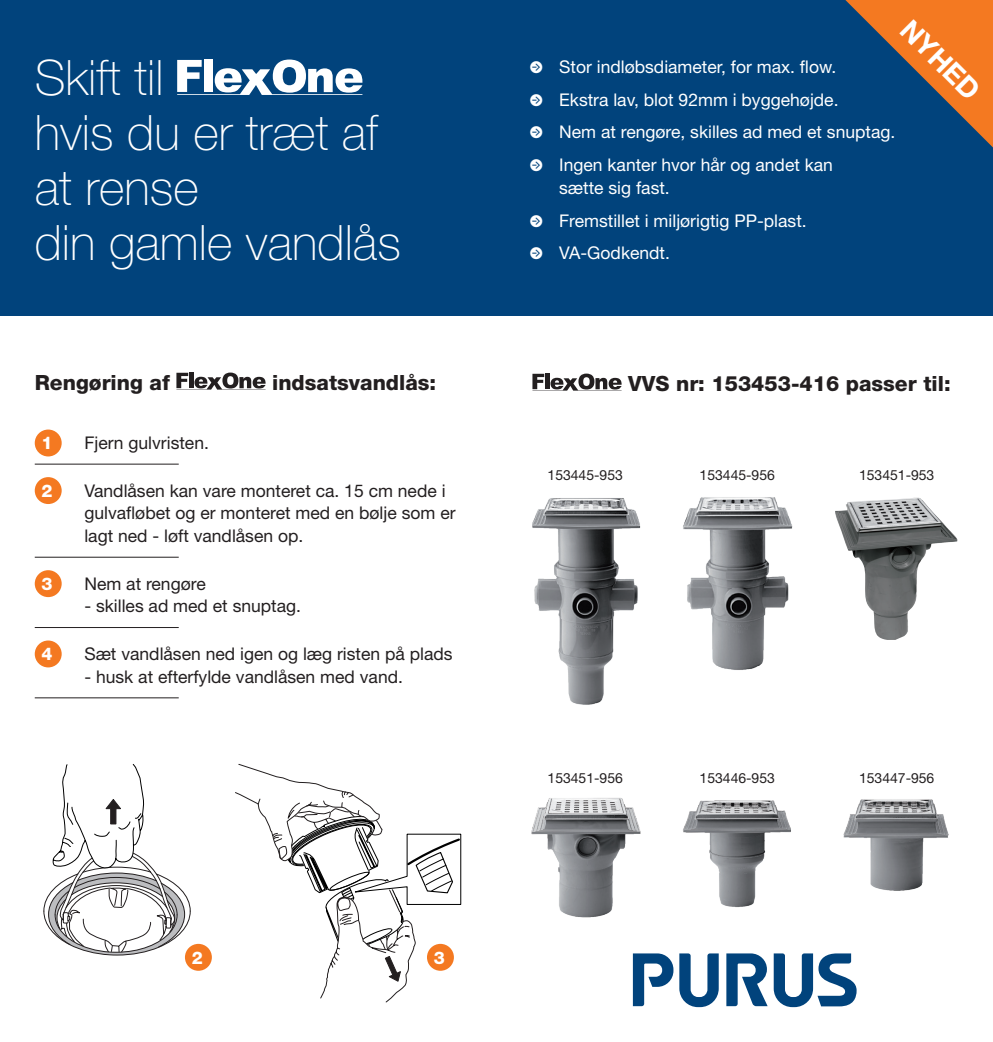
<style>
.page{position:relative;width:993px;height:1042px;background:#fff}
.page>*{position:absolute;margin:0;border:0;box-sizing:border-box;transform-origin:0 0}
.t1{font:100 48.82px/54.9px "Helvetica Neue LT Std";color:#fff}
.t2{font:700 28px "Helvetica Neue LT Std";color:#fff}
.t3{font:800 21px "Helvetica Neue LT Std";color:#231f20}
.t4{font:17.5px/22.8px "Helvetica Neue LT Std";color:#231f20}
.t5{font:17.5px/32.7px "Helvetica Neue LT Std";color:#fff}
.t6{font:800 17.5px "Helvetica Neue LT Std";color:#fff}
.t7{font:14px "Helvetica Neue LT Std";color:#231f20}
.s1{font-family:"Klavika"}
</style>
<div class="page">
<div style="left:0;top:0;width:992px;height:315px;background:#01437c"></div>
<svg style="left:176px;top:372px;width:89px;height:18px"></svg>
<svg style="left:532px;top:374px;width:89px;height:17px"></svg>
<img style="left:532px;top:498px;width:108px;height:207px">
<img style="left:531px;top:798px;width:109px;height:120px">
<img style="left:683px;top:497px;width:109px;height:173px">
<img style="left:683px;top:800px;width:108px;height:107px">
<img style="left:843px;top:799px;width:106px;height:92px">
<img style="left:835px;top:498px;width:123px;height:142px">
<svg style="left:177px;top:60px;width:185px;height:35px"></svg>
<div style="left:185px;top:944px;width:27px;height:27px;background:#f47921;border-radius:50%"></div>
<svg style="left:43px;top:764px;width:148px;height:205px"></svg>
<svg style="left:235px;top:764px;width:227px;height:238px"></svg>
<div style="left:427px;top:944px;width:27px;height:27px;background:#f47921;border-radius:50%"></div>
<hr style="left:35px;top:464px;width:144px;height:1px;background:#231f20">
<hr style="left:35px;top:557px;width:144px;height:1px;background:#231f20">
<hr style="left:35px;top:627px;width:144px;height:1px;background:#231f20">
<hr style="left:35px;top:697px;width:144px;height:1px;background:#231f20">
<div style="left:35px;top:429px;width:27px;height:27px;background:#f47921;border-radius:50%"></div>
<div style="left:35px;top:477px;width:27px;height:27px;background:#f47921;border-radius:50%"></div>
<div style="left:35px;top:570px;width:27px;height:27px;background:#f47921;border-radius:50%"></div>
<div style="left:35px;top:640px;width:27px;height:27px;background:#f47921;border-radius:50%"></div>
<svg style="left:845px;top:0;width:147px;height:147px"></svg>
<svg style="left:632px;top:953px;width:224px;height:54px"></svg>
<h2 class="t2" style="left:917px;top:12px;width:101px;rotate:45deg">NYHED</h2>
<h1 class="t1" style="left:35px;top:50px;width:367px">Skift til<br>hvis du er træt af at rense<br>din gamle vandlås</h1>
<p class="t5" style="left:529px;top:50px;width:367px"><span class="s1">ˤ</span> Stor indløbsdiameter, for max. flow.<br><span class="s1">ˤ</span> Ekstra lav, blot 92mm i byggehøjde.<br><span class="s1">ˤ</span> Nem at rengøre, skilles ad med et snuptag. <span class="s1">ˤ</span> Ingen kanter hvor hår og andet kan</p>
<p class="t5" style="left:529px;top:171px;width:279px;text-indent:30px">sætte sig fast.<br><span class="s1">ˤ</span> Fremstillet i miljørigtig PP-plast. <span class="s1">ˤ</span> VA-Godkendt.</p>
<p class="t3" style="left:35px;top:370px;width:136px">Rengøring af</p>
<p class="t3" style="left:272px;top:370px;width:165px">indsatsvandlås:</p>
<p class="t3" style="left:628px;top:371px;width:324px">VVS nr: 153453-416 passer til:</p>
<p class="t6" style="left:41px;top:433px;width:13px">1</p>
<p class="t4" style="left:84px;top:431px;width:126px">Fjern gulvristen.</p>
<p class="t6" style="left:41px;top:480px;width:13px">2</p>
<p class="t4" style="left:84px;top:479px;width:372px">Vandlåsen kan vare monteret ca. 15 cm nede i gulvafløbet og er monteret med en bølje som er lagt ned - løft vandlåsen op.</p>
<p class="t6" style="left:41px;top:573px;width:13px">3</p>
<p class="t4" style="left:84px;top:572px;width:123px">Nem at rengøre</p>
<p class="t4" style="left:84px;top:594px;width:218px">- skilles ad med et snuptag.</p>
<p class="t6" style="left:41px;top:643px;width:13px">4</p>
<p class="t4" style="left:84px;top:642px;width:369px">Sæt vandlåsen ned igen og læg risten på plads</p>
<p class="t4" style="left:84px;top:665px;width:320px">- husk at efterfylde vandlåsen med vand.</p>
<p class="t6" style="left:192px;top:947px;width:13px">2</p>
<p class="t6" style="left:433px;top:947px;width:13px">3</p>
<p class="t7" style="left:547px;top:467px;width:77px">153445-953</p>
<p class="t7" style="left:699px;top:467px;width:77px">153445-956</p>
<p class="t7" style="left:858px;top:467px;width:77px">153451-953</p>
<p class="t7" style="left:547px;top:770px;width:77px">153451-956</p>
<p class="t7" style="left:699px;top:770px;width:77px">153446-953</p>
<p class="t7" style="left:858px;top:770px;width:77px">153447-956</p>
</div>
